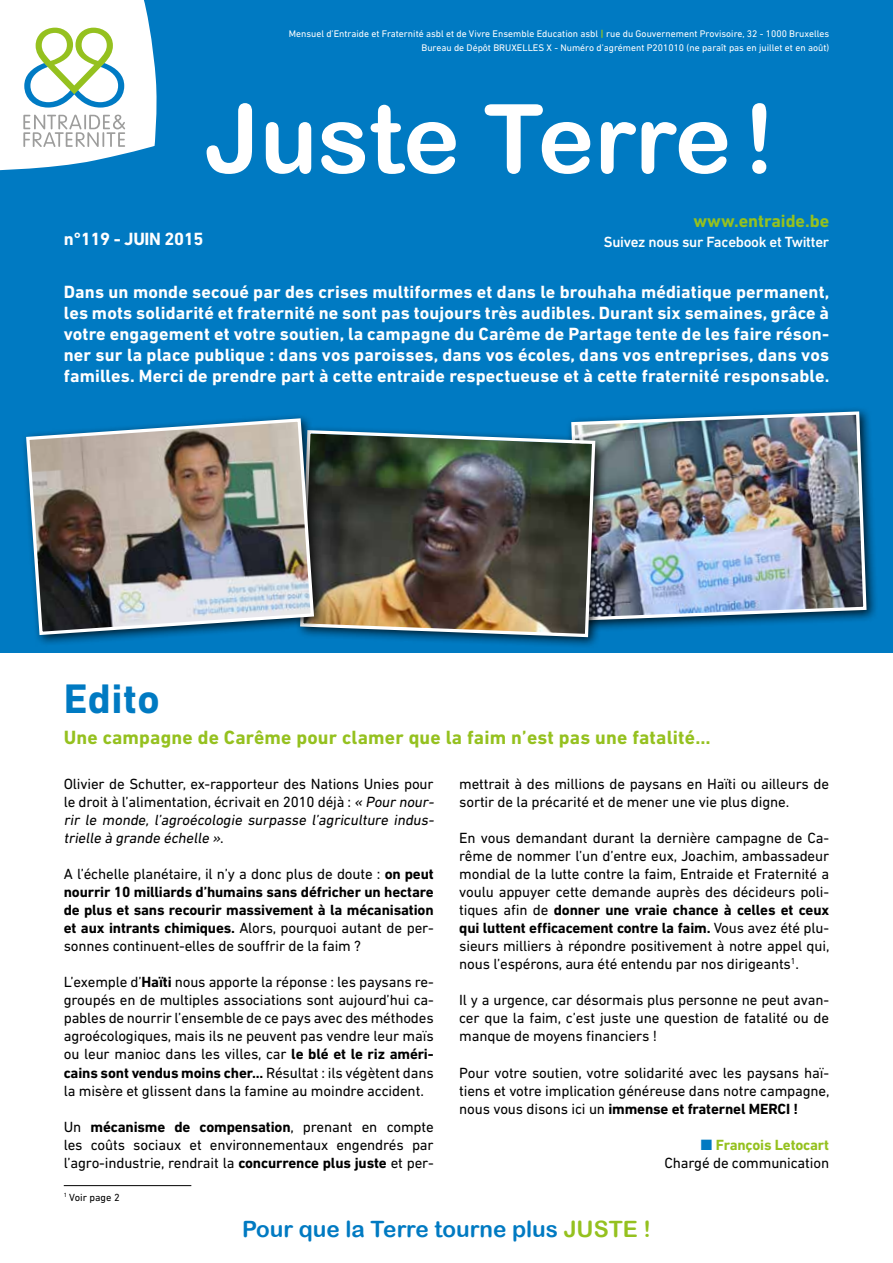
<style>
.page{position:relative;width:893px;height:1263px;background:#fff}
.page>*{position:absolute;margin:0;border:0;box-sizing:border-box;transform-origin:0 0}
.t1{font:95.7px "Arial Rounded MT Bold";color:#fff}
.t2{font:700 42px "DIN Next LT Pro";letter-spacing:.01em;color:#007ac2}
.t3{font:22.5px "Arial Rounded MT Bold";color:#007ac2}
.t4{font:700 19.5px "DIN Next LT Pro";letter-spacing:.01em;color:#95c11f}
.t5{font:700 18px/21px "DIN Next LT Pro";letter-spacing:.01em;color:#fff;text-align:justify}
.t6{font:700 18px "DIN Next LT Pro";color:#95c11f}
.t7{font:700 18px "DIN Next LT Pro";letter-spacing:-.02em;color:#fff}
.t8{font:15px/18px "DIN Next LT Pro";letter-spacing:-.01em;color:#000;text-align:justify}
.t9{font:700 15px/18px "DIN Next LT Pro";letter-spacing:-.01em;color:#000;text-align:justify}
.t10{font:500 15px "DIN Next LT Pro";letter-spacing:-.02em;color:#fff}
.t11{font:10.5px "DIN Next LT Pro";color:#000}
.t12{font:9.75px/13.5px "DIN Next LT Pro";color:#fff;text-align:right}
.s1{font-weight:700;color:#95c11f}
.s2{font-style:italic}
.s3{font-weight:400}
.s4{font-weight:700}
.s5{color:#007ac2}
.s6{color:#95c11f}
</style>
<div class="page">
<div style="left:0;top:0;width:893px;height:653px;background:#007ac2"></div>
<svg style="left:0;top:0;width:157px;height:171px;background:#d7e8e7"></svg>
<div style="left:565px;top:406px;width:314px;height:226px;background:#000;opacity:.75"></div>
<img style="left:570px;top:410px;width:298px;height:212px">
<div style="left:294px;top:424px;width:313px;height:225px;background:#000;opacity:.75"></div>
<img style="left:326px;top:428px;width:271px;height:211px">
<hr style="left:64px;top:1185px;width:127px;height:1px;background:#000">
<div style="left:21px;top:413px;width:305px;height:234px;background:#000;opacity:.75"></div>
<img style="left:24px;top:417px;width:292px;height:220px">
<p class="t12" style="left:289px;top:27px;width:542px">Mensuel d’Entraide et Fraternité asbl et de Vivre Ensemble Education asbl <span class="s1">|</span> rue du Gouvernement Provisoire, 32 - 1000 Bruxelles<br>Bureau de Dépôt BRUXELLES X - Numéro d’agrément P201010 (ne paraît pas en juillet et en août)</p>
<h1 class="t1" style="left:205px;top:82px;width:572px">Juste Terre!</h1>
<p class="t6" style="left:694px;top:211px;width:137px">www.entraide.be</p>
<p class="t10" style="left:604px;top:233px;width:227px">Suivez nous sur Facebook et Twitter</p>
<p class="t5" style="left:64px;top:281px;width:767px">Dans un monde secoué par des crises multiformes et dans le brouhaha médiatique permanent, les mots solidarité et fraternité ne sont pas toujours très audibles. Durant six semaines, grâce à votre engagement et votre soutien, la campagne du Carême de Partage tente de les faire réson&shy;ner sur la place publique : dans vos paroisses, dans vos écoles, dans vos entreprises, dans vos familles. Merci de prendre part à cette entraide respectueuse et à cette fraternité responsable.</p>
<p class="t7" style="left:64px;top:228px;width:141px">n°119 - JUIN 2015</p>
<h2 class="t2" style="left:64px;top:674px;width:97px">Edito</h2>
<h3 class="t4" style="left:64px;top:726px;width:648px">Une campagne de Carême pour clamer que la faim n’est pas une fatalité…</h3>
<p class="t8" style="left:64px;top:775px;width:374px;text-align:left">Olivier de Schutter, ex-rapporteur des Nations Unies pour le droit à l’alimentation, écrivait en 2010 déjà : <span class="s2">« Pour nour&shy;rir le monde, l’agroécologie surpasse l’agriculture indus&shy;trielle à grande échelle »</span>.</p>
<p class="t9" style="left:64px;top:865px;width:371px"><span class="s3">A l’échelle planétaire, il n’y a donc plus de doute :</span> on peut nourrir 10 milliards d’humains sans défricher un hectare de plus et sans recourir massivement à la mécanisation et aux intrants chimiques. <span class="s3">Alors, pourquoi autant de per&shy;sonnes continuent-elles de souffrir de la faim ?</span></p>
<p class="t8" style="left:64px;top:973px;width:371px">L’exemple d’<span class="s4">Haïti</span> nous apporte la réponse : les paysans re&shy;groupés en de multiples associations sont aujourd’hui ca&shy;pables de nourrir l’ensemble de ce pays avec des méthodes agroécologiques, mais ils ne peuvent pas vendre leur maïs ou leur manioc dans les villes, car <span class="s4">le blé et le riz améri&shy;cains sont vendus moins cher...</span> Résultat : ils végètent dans la misère et glissent dans la famine au moindre accident.</p>
<p class="t8" style="left:64px;top:1117px;width:371px">Un <span class="s4">mécanisme de compensation</span>, prenant en compte les coûts sociaux et environnementaux engendrés par l’agro-industrie, rendrait la <span class="s4">concurrence plus juste</span> et per-</p>
<p class="t8" style="left:459px;top:775px;width:371px">mettrait à des millions de paysans en Haïti ou ailleurs de sortir de la précarité et de mener une vie plus digne.</p>
<p class="t8" style="left:459px;top:829px;width:372px">En vous demandant durant la dernière campagne de Ca&shy;rême de nommer l’un d’entre eux, Joachim, ambassadeur mondial de la lutte contre la faim, Entraide et Fraternité a voulu appuyer cette demande auprès des décideurs poli&shy;tiques afin de <span class="s4">donner une vraie chance à celles et ceux qui luttent efficacement contre la faim.</span> Vous avez été plu&shy;sieurs milliers à répondre positivement à notre appel qui, nous l’espérons, aura été entendu par nos dirigeants<sup>1</sup>.</p>
<p class="t8" style="left:459px;top:991px;width:371px">Il y a urgence, car désormais plus personne ne peut avan&shy;cer que la faim, c’est juste une question de fatalité ou de manque de moyens financiers !</p>
<p class="t8" style="left:459px;top:1063px;width:372px">Pour votre soutien, votre solidarité avec les paysans haï&shy;tiens et votre implication généreuse dans notre campagne, nous vous disons ici un <span class="s4">immense et fraternel MERCI !</span></p>
<p class="t8" style="left:665px;top:1135px;width:166px;text-align:right"><span class="s5">■</span> <span class="s1">François Letocart<br></span>Chargé de communication</p>
<p class="t11" style="left:64px;top:1191px;width:58px"><sup>1</sup> Voir page 2</p>
<h3 class="t3" style="left:242px;top:1215px;width:410px">Pour que la Terre tourne plus <span class="s6">JUSTE !</span></h3>
</div>
